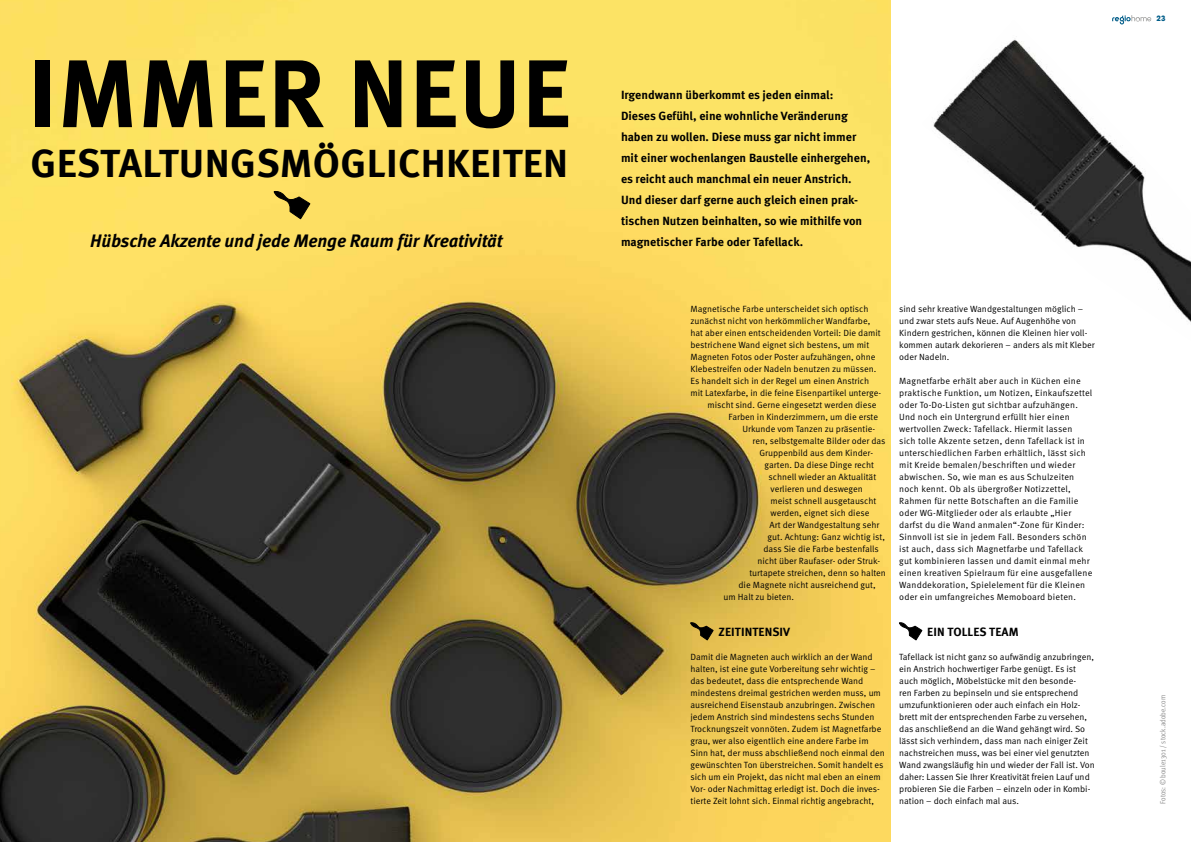
<style>
.page{position:relative;width:1191px;height:842px;background:#fff}
.page>*{position:absolute;margin:0;border:0;box-sizing:border-box;transform-origin:0 0}
.t1{font:700 96px "Meta Pro";letter-spacing:.01em;color:#000}
.t2{font:700 39.5px "Meta Pro";letter-spacing:.01em;color:#000}
.t3{font:italic 700 18px "Meta Pro";letter-spacing:-.01em;color:#000}
.t4{font:700 12px/21px "Meta Pro";color:#000}
.t5{font:9px/12px "Meta Pro Norm";color:#000}
.t6{font:9px/12px "Meta Pro Norm";letter-spacing:.02em;color:#000}
.t7{font:700 8px "Avignon";color:#005d89}
.t8{font:7.5px "Meta Pro Cond Norm";letter-spacing:.01em;color:#878787}
</style>
<div class="page">
<img style="left:0;top:0;width:890px;height:842px">
<svg style="left:1112px;top:15px;width:39px;height:5px"></svg>
<svg style="left:274px;top:191px;width:36px;height:28px"></svg>
<svg style="left:690px;top:622px;width:23px;height:18px"></svg>
<svg style="left:899px;top:622px;width:23px;height:18px"></svg>
<img style="left:933px;top:20px;width:258px;height:302px">
<h1 class="t1" style="left:28px;top:19px;width:543px">IMMER NEUE</h1>
<h2 class="t2" style="left:31px;top:132px;width:539px">GESTALTUNGSMÖGLICHKEITEN</h2>
<h3 class="t3" style="left:90px;top:226px;width:414px">Hübsche Akzente und jede Menge Raum für Kreativität</h3>
<p class="t4" style="left:621px;top:84px;width:251px">Irgendwann überkommt es jeden einmal:<br>Dieses Gefühl, eine wohnliche Veränderung haben zu wollen. Diese muss gar nicht immer mit einer wochenlangen Baustelle einhergehen, es reicht auch manchmal ein neuer Anstrich.<br>Und dieser darf gerne auch gleich einen prak&shy;tischen Nutzen beinhalten, so wie mithilfe von magnetischer Farbe oder Tafellack.</p>
<p class="t5" style="left:690px;top:302px;width:180px">Magnetische Farbe unterscheidet sich optisch</p>
<p class="t5" style="left:690px;top:314px;width:181px">zunächst nicht von herkömmlicher Wandfarbe,</p>
<p class="t5" style="left:690px;top:326px;width:192px">hat aber einen entscheidenden Vorteil: Die damit</p>
<p class="t5" style="left:690px;top:338px;width:180px">bestrichene Wand eignet sich bestens, um mit</p>
<p class="t5" style="left:690px;top:350px;width:187px">Magneten Fotos oder Poster aufzuhängen, ohne</p>
<p class="t5" style="left:690px;top:362px;width:187px">Klebestreifen oder Nadeln benutzen zu müssen.</p>
<p class="t5" style="left:690px;top:374px;width:180px">Es handelt sich in der Regel um einen Anstrich</p>
<p class="t5" style="left:690px;top:386px;width:192px">mit Latexfarbe, in die feine Eisenpartikel unterge-</p>
<p class="t5" style="left:707px;top:398px;width:170px">mischt sind. Gerne eingesetzt werden diese</p>
<p class="t5" style="left:728px;top:410px;width:151px">Farben in Kinderzimmern, um die erste</p>
<p class="t5" style="left:742px;top:422px;width:134px">Urkunde vom Tanzen zu präsentie-</p>
<p class="t5" style="left:752px;top:434px;width:135px">ren, selbstgemalte Bilder oder das</p>
<p class="t5" style="left:759px;top:446px;width:115px">Gruppenbild aus dem Kinder-</p>
<p class="t5" style="left:764px;top:458px;width:111px">garten. Da diese Dinge recht</p>
<p class="t5" style="left:768px;top:470px;width:109px">schnell wieder an Aktualität</p>
<p class="t5" style="left:770px;top:482px;width:94px">verlieren und deswegen</p>
<p class="t5" style="left:770px;top:494px;width:107px">meist schnell ausgetauscht</p>
<p class="t5" style="left:770px;top:506px;width:100px">werden, eignet sich diese</p>
<p class="t5" style="left:769px;top:518px;width:111px">Art der Wandgestaltung sehr</p>
<p class="t5" style="left:767px;top:530px;width:119px">gut. Achtung: Ganz wichtig ist,</p>
<p class="t5" style="left:763px;top:542px;width:117px">dass Sie die Farbe bestenfalls</p>
<p class="t5" style="left:757px;top:554px;width:124px">nicht über Raufaser- oder Struk-</p>
<p class="t5" style="left:749px;top:566px;width:138px">turtapete streichen, denn so halten</p>
<p class="t5" style="left:738px;top:578px;width:139px">die Magnete nicht ausreichend gut,</p>
<p class="t5" style="left:723px;top:590px;width:72px">um Halt zu bieten.</p>
<h3 class="t4" style="left:718px;top:621px;width:73px">ZEITINTENSIV</h3>
<p class="t5" style="left:690px;top:650px;width:196px">Damit die Magneten auch wirklich an der Wand halten, ist eine gute Vorbereitung sehr wichtig – das bedeutet, dass die entsprechende Wand mindestens dreimal gestrichen werden muss, um ausreichend Eisenstaub anzubringen. Zwischen jedem Anstrich sind mindestens sechs Stunden Trocknungszeit vonnöten. Zudem ist Magnetfarbe grau, wer also eigentlich eine andere Farbe im Sinn hat, der muss abschließend noch einmal den gewünschten Ton überstreichen. Somit handelt es sich um ein Projekt, das nicht mal eben an einem Vor- oder Nachmittag erledigt ist. Doch die inves&shy;tierte Zeit lohnt sich. Einmal richtig angebracht,</p>
<p class="t5" style="left:899px;top:302px;width:197px">sind sehr kreative Wandgestaltungen möglich – und zwar stets aufs Neue. Auf Augenhöhe von Kindern gestrichen, können die Kleinen hier voll&shy;kommen autark dekorieren – anders als mit Kleber oder Nadeln.</p>
<p class="t6" style="left:899px;top:374px;width:195px">Magnetfarbe erhält aber auch in Küchen eine praktische Funktion, um Notizen, Einkaufszettel oder To-Do-Listen gut sichtbar aufzuhängen.<br>Und noch ein Untergrund erfüllt hier einen wertvollen Zweck: Tafellack. Hiermit lassen<br>sich tolle Akzente setzen, denn Tafellack ist in unterschiedlichen Farben erhältlich, lässt sich mit Kreide bemalen/beschriften und wieder abwischen. So, wie man es aus Schulzeiten noch kennt. Ob als übergroßer Notizzettel, Rahmen für nette Botschaften an die Familie oder WG-Mitglieder oder als erlaubte „Hier darfst du die Wand anmalen“-Zone für Kinder:<br>Sinnvoll ist sie in jedem Fall. Besonders schön ist auch, dass sich Magnetfarbe und Tafellack gut kombinieren lassen und damit einmal mehr einen kreativen Spielraum für eine ausgefallene Wanddekoration, Spielelement für die Kleinen oder ein umfangreiches Memoboard bieten.</p>
<h3 class="t4" style="left:927px;top:621px;width:93px">EIN TOLLES TEAM</h3>
<p class="t5" style="left:899px;top:650px;width:197px">Tafellack ist nicht ganz so aufwändig anzubringen, ein Anstrich hochwertiger Farbe genügt. Es ist auch möglich, Möbelstücke mit den besonde-<br>ren Farben zu bepinseln und sie entsprechend umzufunktionieren oder auch einfach ein Holz&shy;brett mit der entsprechenden Farbe zu versehen, das anschließend an die Wand gehängt wird. So lässt sich verhindern, dass man nach einiger Zeit nachstreichen muss, was bei einer viel genutzten Wand zwangsläufig hin und wieder der Fall ist. Von daher: Lassen Sie Ihrer Kreativität freien Lauf und probieren Sie die Farben – einzeln oder in Kombi&shy;nation – doch einfach mal aus.</p>
<p class="t7" style="left:1156px;top:14px;width:10px">23</p>
<p class="t8" style="left:1157px;top:804px;width:110px;rotate:-90deg">Fotos: © boule1301 / stock.adobe.com</p>
</div>
